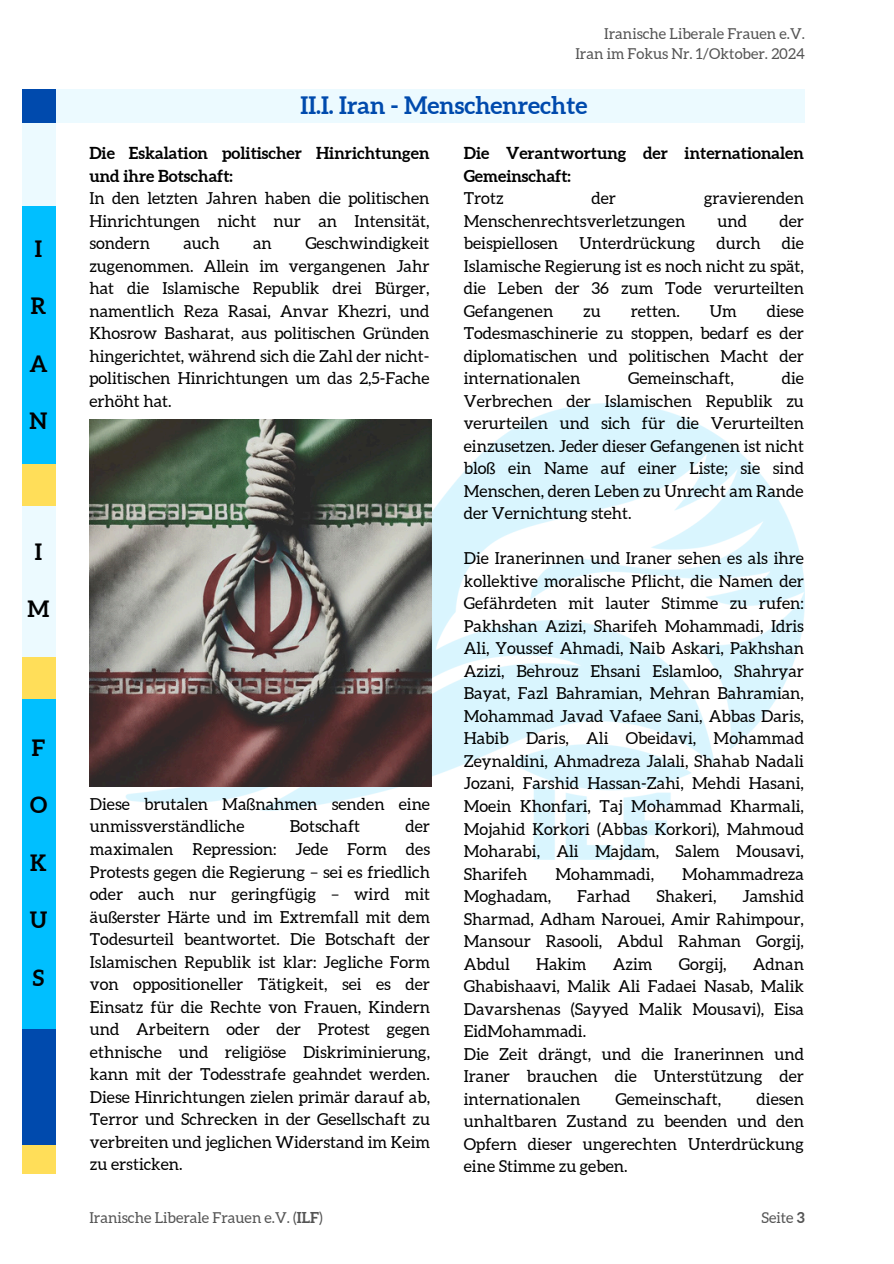
<style>
.page{position:relative;width:894px;height:1264px;background:#fff}
.page>*{position:absolute;margin:0;border:0;box-sizing:border-box;transform-origin:0 0}
.t1{font:700 24px "Aleo";color:#004aad}
.t2{font:700 22.5px "Aleo";color:#000}
.t3{font:16.5px/22.5px "Aleo";color:#000;text-align:justify}
.t4{font:700 16.5px/22.5px "Aleo";color:#000}
.t5{font:15px "Aleo";color:#545454}
.s1{font-weight:700}
</style>
<div class="page">
<img style="left:89px;top:404px;width:715px;height:455px">
<div style="left:56px;top:89px;width:748px;height:34px;background:#ecfaff"></div>
<div style="left:22px;top:206px;width:33px;height:258px;background:#00bfff"></div>
<div style="left:22px;top:506px;width:33px;height:151px;background:#ecfaff"></div>
<div style="left:22px;top:698px;width:33px;height:331px;background:#00bfff"></div>
<div style="left:22px;top:123px;width:33px;height:83px;background:#ecfaff"></div>
<div style="left:22px;top:464px;width:34px;height:42px;background:#ffde59"></div>
<div style="left:22px;top:657px;width:33px;height:41px;background:#ffde59"></div>
<div style="left:22px;top:1029px;width:33px;height:116px;background:#004aad"></div>
<div style="left:22px;top:1145px;width:33px;height:29px;background:#ffde59"></div>
<div style="left:22px;top:89px;width:33px;height:34px;background:#004aad"></div>
<img style="left:90px;top:419px;width:341px;height:367px">
<p class="t2" style="left:35px;top:236px;width:9px">I</p>
<p class="t2" style="left:31px;top:293px;width:17px">R</p>
<p class="t2" style="left:29px;top:350px;width:20px">A</p>
<p class="t2" style="left:30px;top:408px;width:19px">N</p>
<p class="t2" style="left:35px;top:539px;width:9px">I</p>
<p class="t2" style="left:28px;top:596px;width:23px">M</p>
<h1 class="t2" style="left:32px;top:735px;width:15px">F</h1>
<h1 class="t2" style="left:30px;top:792px;width:19px">O</h1>
<h1 class="t2" style="left:30px;top:849px;width:18px">K</h1>
<h1 class="t2" style="left:30px;top:907px;width:19px">U</h1>
<h1 class="t2" style="left:33px;top:964px;width:13px">S</h1>
<p class="t5" style="left:604px;top:25px;width:202px">Iranische Liberale Frauen e.V.</p>
<p class="t5" style="left:575px;top:46px;width:231px">Iran im Fokus Nr. 1/Oktober. 2024</p>
<p class="t1" style="left:300px;top:91px;width:288px">II.I. Iran - Menschenrechte</p>
<h1 class="t4" style="left:89px;top:142px;width:341px">Die Eskalation politischer Hinrichtungen und ihre Botschaft:</h1>
<h2 class="t3" style="left:89px;top:187px;width:341px">In den letzten Jahren haben die politischen Hinrichtungen nicht nur an Intensität, sondern</h2>
<h2 class="t3" style="left:89px;top:232px;width:341px;text-indent:216px">Geschwindigkeit zugenommen. Allein im vergangenen Jahr hat die Islamische Republik drei Bürger, namentlich Reza Rasai, Anvar Khezri, und Khosrow Basharat, aus politischen Gründen hingerichtet, während sich die Zahl der nicht&shy;politischen Hinrichtungen um das 2,5-Fache erhöht hat.</h2>
<h2 class="t3" style="left:183px;top:232px;width:38px">auch</h2>
<h2 class="t3" style="left:253px;top:232px;width:20px">an</h2>
<p class="t3" style="left:90px;top:792px;width:341px">Diese brutalen Maßnahmen senden eine unmissverständliche</p>
<p class="t3" style="left:90px;top:815px;width:341px;text-indent:315px">der maximalen Repression: Jede Form des Protests gegen die Regierung – sei es friedlich oder auch nur geringfügig – wird mit äußerster Härte und im Extremfall mit dem Todesurteil beantwortet. Die Botschaft der Islamischen Republik ist klar: Jegliche Form von oppositioneller Tätigkeit, sei es der Einsatz für die Rechte von Frauen, Kindern und Arbeitern oder der Protest gegen ethnische und religiöse Diskriminierung, kann mit der Todesstrafe geahndet werden.<br>Diese Hinrichtungen zielen primär darauf ab, Terror und Schrecken in der Gesellschaft zu verbreiten und jeglichen Widerstand im Keim zu ersticken.</p>
<p class="t3" style="left:290px;top:815px;width:72px">Botschaft</p>
<p class="t4" style="left:463px;top:142px;width:341px">Die Verantwortung der internationalen<br>Gemeinschaft:</p>
<p class="t3" style="left:463px;top:187px;width:41px">Trotz</p>
<p class="t3" style="left:591px;top:187px;width:26px">der</p>
<p class="t3" style="left:703px;top:187px;width:101px">gravierenden</p>
<p class="t3" style="left:463px;top:209px;width:223px">Menschenrechtsverletzungen</p>
<p class="t3" style="left:717px;top:209px;width:31px">und</p>
<p class="t3" style="left:779px;top:209px;width:26px">der</p>
<p class="t3" style="left:463px;top:232px;width:96px">beispiellosen</p>
<p class="t3" style="left:579px;top:232px;width:117px">Unterdrückung</p>
<p class="t3" style="left:716px;top:232px;width:46px">durch</p>
<p class="t3" style="left:463px;top:232px;width:341px;text-indent:318px">die Islamische Regierung ist es noch nicht zu spät, die Leben der 36 zum Tode verurteilten Gefangenen</p>
<p class="t3" style="left:463px;top:299px;width:341px;text-indent:303px">diese Todesmaschinerie zu stoppen, bedarf es der diplomatischen und politischen Macht der internationalen</p>
<p class="t3" style="left:583px;top:299px;width:19px">zu</p>
<p class="t3" style="left:630px;top:299px;width:51px">retten.</p>
<p class="t3" style="left:709px;top:299px;width:29px">Um</p>
<p class="t3" style="left:463px;top:367px;width:341px;text-indent:318px">die Verbrechen der Islamischen Republik zu verurteilen und sich für die Verurteilten einzusetzen. Jeder dieser Gefangenen ist nicht bloß ein Name auf einer Liste; sie sind Menschen, deren Leben zu Unrecht am Rande</p>
<p class="t3" style="left:463px;top:502px;width:169px">der Vernichtung steht.</p>
<p class="t3" style="left:463px;top:547px;width:341px">Die Iranerinnen und Iraner sehen es als ihre kollektive moralische Pflicht, die Namen der Gefährdeten mit lauter Stimme zu rufen:<br>Pakhshan Azizi, Sharifeh Mohammadi, Idris Ali, Youssef Ahmadi, Naib Askari, Pakhshan Azizi, Behrouz Ehsani Eslamloo, Shahryar Bayat, Fazl Bahramian, Mehran Bahramian, Mohammad Javad Vafaee Sani, Abbas Daris, Habib Daris, Ali Obeidavi, Mohammad Zeynaldini, Ahmadreza Jalali, Shahab Nadali Jozani, Farshid Hassan-Zahi, Mehdi Hasani, Moein Khonfari, Taj Mohammad Kharmali, Mojahid Korkori (Abbas Korkori), Mahmoud Moharabi, Ali Majdam, Salem Mousavi, Sharifeh</p>
<p class="t3" style="left:628px;top:367px;width:107px">Gemeinschaft,</p>
<p class="t3" style="left:555px;top:862px;width:100px">Mohammadi,</p>
<p class="t3" style="left:682px;top:862px;width:123px">Mohammadreza</p>
<p class="t3" style="left:463px;top:884px;width:341px;text-indent:278px">Jamshid Sharmad, Adham Narouei, Amir Rahimpour, Mansour Rasooli, Abdul Rahman Gorgij, Abdul</p>
<p class="t3" style="left:463px;top:884px;width:89px">Moghadam,</p>
<p class="t3" style="left:577px;top:884px;width:55px">Farhad</p>
<p class="t3" style="left:656px;top:884px;width:62px">Shakeri,</p>
<p class="t3" style="left:463px;top:952px;width:341px;text-indent:289px">Adnan Ghabishaavi, Malik Ali Fadaei Nasab, Malik Davarshenas (Sayyed Malik Mousavi), Eisa EidMohammadi.</p>
<p class="t3" style="left:463px;top:1042px;width:341px">Die Zeit drängt, und die Iranerinnen und Iraner brauchen die Unterstützung der internationalen</p>
<p class="t3" style="left:536px;top:952px;width:52px">Hakim</p>
<p class="t3" style="left:612px;top:952px;width:41px">Azim</p>
<p class="t3" style="left:678px;top:952px;width:49px">Gorgij,</p>
<p class="t3" style="left:463px;top:1087px;width:341px;text-indent:293px">diesen unhaltbaren Zustand zu beenden und den Opfern dieser ungerechten Unterdrückung eine Stimme zu geben.</p>
<p class="t3" style="left:615px;top:1087px;width:107px">Gemeinschaft,</p>
<p class="t5" style="left:89px;top:1209px;width:235px">Iranische Liberale Frauen e.V. (<span class="s1">ILF</span>)</p>
<p class="t5" style="left:761px;top:1209px;width:45px">Seite <span class="s1">3</span></p>
</div>
